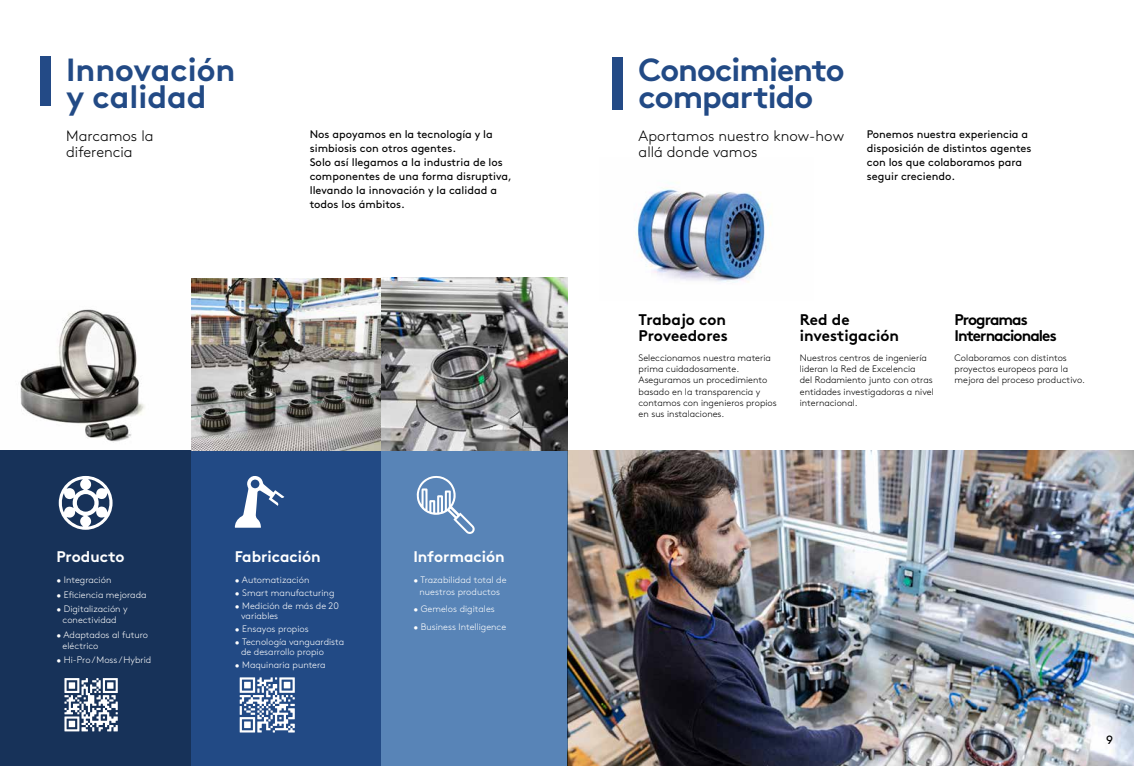
<style>
.page{position:relative;width:1134px;height:766px;background:#fff}
.page>*{position:absolute;margin:0;border:0;box-sizing:border-box;transform-origin:0 0}
.t1{font:700 32px/27px "Brown Std";letter-spacing:-.02em;color:#224a85}
.t2{font:700 32px/27px "Brown Std";color:#224a85}
.t3{font:700 15.4px/16px "Brown Std";letter-spacing:-.015em;color:#000}
.t4{font:700 15.4px "Brown Std";color:#fff}
.t5{font:700 15.4px/16px "Brown Std";letter-spacing:-.06em;color:#000}
.t6{font:300 15px/16px "Brown Std";color:#000}
.t7{font:12px "Brown Std";color:#000}
.t8{font:11px/14px "Brown Std";color:#000}
.t9{font:300 9.4px/11.2px "Brown Std";color:#000}
.t10{font:300 9.4px/11.2px "Brown Std";color:#fff}
</style>
<div class="page">
<img style="left:20px;top:309px;width:125px;height:134px">
<div style="left:191px;top:450px;width:190px;height:315px;background:#224a85"></div>
<div style="left:0;top:450px;width:191px;height:315px;background:#173259"></div>
<div style="left:381px;top:450px;width:186px;height:315px;background:#5884b7"></div>
<svg style="left:234px;top:476px;width:50px;height:51px"></svg>
<svg style="left:59px;top:476px;width:54px;height:53px"></svg>
<img style="left:191px;top:278px;width:376px;height:172px">
<img style="left:567px;top:450px;width:567px;height:315px">
<img style="left:636px;top:187px;width:135px;height:96px">
<svg style="left:416px;top:476px;width:59px;height:58px"></svg>
<div style="left:612px;top:57px;width:11px;height:52px;background:#234a86"></div>
<div style="left:40px;top:57px;width:10px;height:49px;background:#234a86"></div>
<svg style="left:240px;top:677px;width:55px;height:55px"></svg>
<svg style="left:64px;top:678px;width:54px;height:53px"></svg>
<h1 class="t2" style="left:66px;top:56px;width:171px">Innovación y calidad</h1>
<h1 class="t1" style="left:639px;top:56px;width:208px">Conocimiento compartido</h1>
<p class="t8" style="left:310px;top:127px;width:203px">Nos apoyamos en la tecnología y la simbiosis con otros agentes.<br>Solo así llegamos a la industria de los componentes de una forma disruptiva, llevando la innovación y la calidad a todos los ámbitos.</p>
<p class="t8" style="left:867px;top:127px;width:166px">Ponemos nuestra experiencia a disposición de distintos agentes con los que colaboramos para seguir creciendo.</p>
<h3 class="t6" style="left:66px;top:128px;width:89px">Marcamos la diferencia</h3>
<h3 class="t6" style="left:639px;top:128px;width:207px">Aportamos nuestro know-how allá donde vamos</h3>
<h2 class="t3" style="left:639px;top:311px;width:91px">Trabajo con<br>Proveedores</h2>
<h2 class="t5" style="left:954px;top:311px;width:104px">Programas<br>Internacionales</h2>
<p class="t9" style="left:639px;top:352px;width:140px">Seleccionamos nuestra materia prima cuidadosamente.<br>Aseguramos un procedimiento basado en la transparencia y contamos con ingenieros propios en sus instalaciones.</p>
<p class="t9" style="left:800px;top:352px;width:136px">Nuestros centros de ingeniería lideran la Red de Excelencia<br>del Rodamiento junto con otras entidades investigadoras a nivel internacional.</p>
<p class="t9" style="left:954px;top:352px;width:132px">Colaboramos con distintos proyectos europeos para la mejora del proceso productivo.</p>
<h2 class="t3" style="left:800px;top:311px;width:101px">Red de investigación</h2>
<h2 class="t4" style="left:56px;top:547px;width:70px">Producto</h2>
<p class="t10" style="left:56px;top:574px;width:56px">• Integración</p>
<p class="t10" style="left:56px;top:589px;width:92px">• Eficiencia mejorada</p>
<p class="t10" style="left:56px;top:603px;width:73px;text-align:center">• Digitalización y conectividad</p>
<p class="t10" style="left:63px;top:628px;width:87px;text-indent:-6px">• Adaptados al futuro eléctrico</p>
<p class="t10" style="left:56px;top:654px;width:96px">• Hi-Pro / Moss / Hybrid</p>
<h2 class="t4" style="left:235px;top:547px;width:87px">Fabricación</h2>
<h2 class="t4" style="left:413px;top:547px;width:93px">Información</h2>
<p class="t10" style="left:413px;top:574px;width:95px;text-align:center">• Trazabilidad total de nuestros productos</p>
<p class="t10" style="left:413px;top:603px;width:83px">• Gemelos digitales</p>
<p class="t10" style="left:413px;top:620px;width:94px">• Business Intelligence</p>
<p class="t10" style="left:235px;top:574px;width:76px">• Automatización</p>
<p class="t10" style="left:235px;top:587px;width:101px">• Smart manufacturing</p>
<p class="t10" style="left:241px;top:600px;width:99px;line-height:10px;text-indent:-6px">• Medición de más de 20 variables</p>
<p class="t10" style="left:235px;top:623px;width:75px">• Ensayos propios</p>
<p class="t10" style="left:241px;top:636px;width:105px;line-height:10px;text-indent:-6px">• Tecnología vanguardista de desarrollo propio</p>
<p class="t10" style="left:235px;top:658px;width:92px">• Maquinaria puntera</p>
<p class="t7" style="left:1106px;top:732px;width:9px">9</p>
</div>
